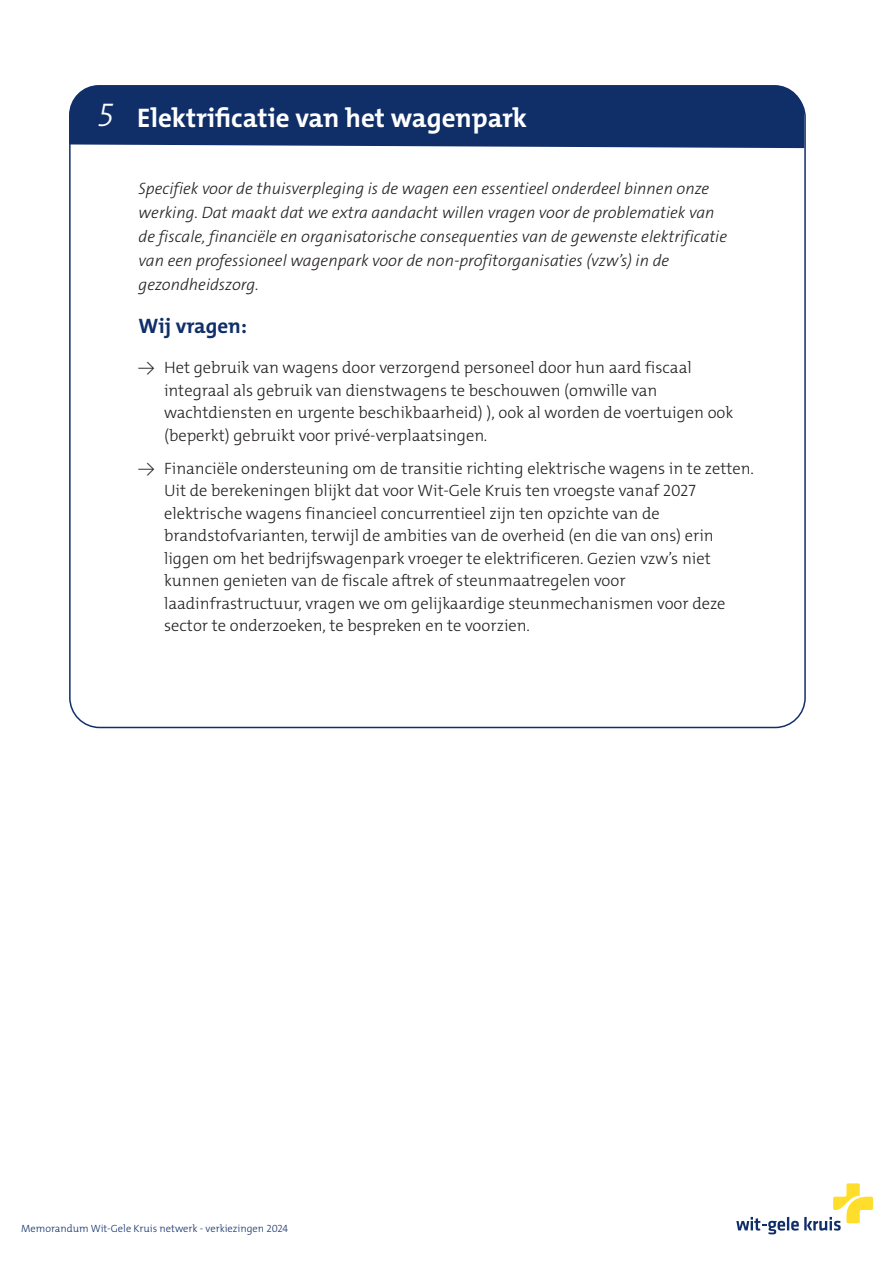
<style>
.page{position:relative;width:893px;height:1263px;background:#fff}
.page>*{position:absolute;margin:0;border:0;box-sizing:border-box;transform-origin:0 0}
.t1{font:italic 300 33px "The Mix Os F";color:#fff}
.t2{font:700 27px "The Mix Os F";color:#fff}
.t3{font:700 21px "The Mix Os F";color:#102f69}
.t4{font:300 16.5px "The Mix Os F";color:#231f20}
.t5{font:italic 300 16.5px/24px "The Sans B3";color:#231f20}
.t6{font:300 10.5px "The Mix Os F";color:#102f69}
</style>
<div class="page">
<div style="left:69px;top:85px;width:734px;height:63px;background:#102f69"></div>
<svg style="left:736px;top:1183px;width:137px;height:51px"></svg>
<p class="t1" style="left:98px;top:94px;width:17px">5</p>
<p class="t2" style="left:137px;top:100px;width:392px">Elektrificatie van het wagenpark</p>
<p class="t5" style="left:139px;top:177px;width:590px">Specifiek voor de thuisverpleging is de wagen een essentieel onderdeel binnen onze werking. Dat maakt dat we extra aandacht willen vragen voor de problematiek van de fiscale, financiële en organisatorische consequenties van de gewenste elektrificatie van een professioneel wagenpark voor de non-profitorganisaties (vzw’s) in de gezondheidszorg.</p>
<p class="t3" style="left:139px;top:312px;width:110px">Wij vragen:</p>
<p class="t4" style="left:139px;top:357px;width:555px">→ Het gebruik van wagens door verzorgend personeel door hun aard fiscaal</p>
<p class="t4" style="left:164px;top:380px;width:495px">integraal als gebruik van dienstwagens te beschouwen (omwille van</p>
<p class="t4" style="left:164px;top:402px;width:571px">wachtdiensten en urgente beschikbaarheid) ), ook al worden de voertuigen ook</p>
<p class="t4" style="left:164px;top:425px;width:325px">(beperkt) gebruikt voor privé-verplaatsingen.</p>
<p class="t4" style="left:139px;top:458px;width:617px">→ Financiële ondersteuning om de transitie richting elektrische wagens in te zetten.</p>
<p class="t4" style="left:164px;top:480px;width:533px">Uit de berekeningen blijkt dat voor Wit-Gele Kruis ten vroegste vanaf 2027</p>
<p class="t4" style="left:164px;top:503px;width:497px">elektrische wagens financieel concurrentieel zijn ten opzichte van de</p>
<p class="t4" style="left:164px;top:525px;width:551px">brandstofvarianten, terwijl de ambities van de overheid (en die van ons) erin</p>
<p class="t4" style="left:164px;top:548px;width:548px">liggen om het bedrijfswagenpark vroeger te elektrificeren. Gezien vzw’s niet</p>
<p class="t4" style="left:164px;top:570px;width:463px">kunnen genieten van de fiscale aftrek of steunmaatregelen voor</p>
<p class="t4" style="left:164px;top:593px;width:563px">laadinfrastructuur, vragen we om gelijkaardige steunmechanismen voor deze</p>
<p class="t4" style="left:164px;top:615px;width:367px">sector te onderzoeken, te bespreken en te voorzien.</p>
<p class="t6" style="left:21px;top:1222px;width:269px">Memorandum Wit-Gele Kruis netwerk - verkiezingen 2024</p>
</div>
